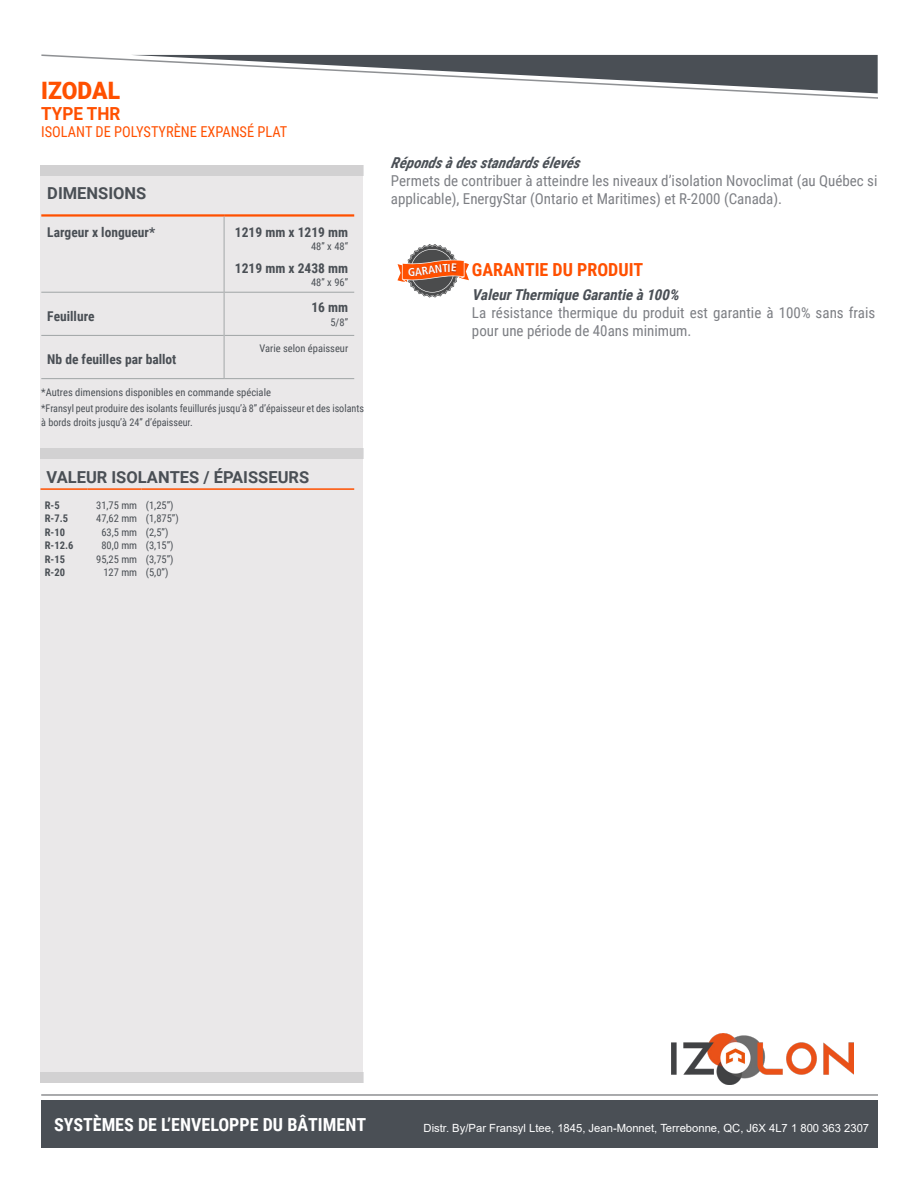
<style>
.page{position:relative;width:918px;height:1188px;background:#fff}
.page>*{position:absolute;margin:0;border:0;box-sizing:border-box;transform-origin:0 0}
.t1{font:900 24px "Roboto";color:#ff5000;scale:.95 1}
.t2{font:700 18px "Roboto Condensed";color:#fff}
.t3{font:700 18px "Roboto Condensed";color:#ff5000}
.t4{font:700 18px "Roboto";color:#ff5000;scale:.95 1}
.t5{font:700 16.5px "Roboto";color:#4a4f55}
.t6{font:15px/18px "Roboto Condensed";color:#7d7f84}
.t7{font:15px "Roboto Condensed";color:#ff5000;scale:.96 1}
.t8{font:italic 700 15px "Roboto Condensed";color:#4a4f55}
.t9{font:italic 700 15px "Roboto Condensed";color:#4a4f55}
.t10{font:700 13.5px "Roboto Condensed";color:#4a4f55}
.t11{font:11.25px "Arial";color:#fff}
.t12{font:700 condensed 11.25px "Frutiger";color:#fff}
.t13{font:10.5px "Roboto Condensed";color:#4a4f55}
.t14{font:10.5px/13.5px "Roboto Condensed";color:#4a4f55;scale:.96 1}
.t15{font:700 10.5px "Roboto Condensed";color:#4a4f55}
</style>
<div class="page">
<div style="left:41px;top:1100px;width:836px;height:48px;background:#4a4f55"></div>
<hr style="left:41px;top:1094px;width:837px;height:2px;background:#8f9194">
<svg style="left:41px;top:54px;width:837px;height:45px"></svg>
<img style="left:671px;top:1033px;width:183px;height:52px">
<div style="left:40px;top:165px;width:323px;height:918px;background:#eae8e9"></div>
<hr style="left:41px;top:214px;width:183px;height:3px;background:#ff5000">
<hr style="left:224px;top:214px;width:130px;height:3px;background:#ff5000">
<hr style="left:41px;top:292px;width:183px;height:1px;background:#a3a7a8">
<hr style="left:224px;top:292px;width:130px;height:1px;background:#a3a7a8">
<hr style="left:41px;top:335px;width:183px;height:1px;background:#a3a7a8">
<hr style="left:224px;top:335px;width:130px;height:1px;background:#a3a7a8">
<hr style="left:41px;top:378px;width:183px;height:1px;background:#a3a7a8">
<hr style="left:224px;top:378px;width:130px;height:1px;background:#a3a7a8">
<hr style="left:224px;top:217px;width:1px;height:75px;background:#a3a7a8">
<hr style="left:224px;top:292px;width:1px;height:43px;background:#a3a7a8">
<hr style="left:224px;top:335px;width:1px;height:43px;background:#a3a7a8">
<div style="left:40px;top:449px;width:324px;height:10px;background:#d2d1d2"></div>
<hr style="left:40px;top:488px;width:47px;height:2px;background:#ff5000">
<hr style="left:87px;top:488px;width:54px;height:2px;background:#ff5000">
<hr style="left:141px;top:488px;width:213px;height:2px;background:#ff5000">
<div style="left:40px;top:165px;width:324px;height:10px;background:#d2d1d2"></div>
<div style="left:40px;top:1072px;width:324px;height:11px;background:#d2d1d2"></div>
<svg style="left:397px;top:244px;width:72px;height:54px"></svg>
<p class="t1" style="left:41px;top:73px;width:84px">IZODAL</p>
<p class="t4" style="left:41px;top:101px;width:85px">TYPE THR</p>
<p class="t7" style="left:41px;top:121px;width:258px">ISOLANT DE POLYSTYRÈNE EXPANSÉ PLAT</p>
<p class="t5" style="left:47px;top:182px;width:101px">DIMENSIONS</p>
<p class="t10" style="left:47px;top:222px;width:109px">Largeur x longueur*</p>
<p class="t10" style="left:235px;top:222px;width:115px">1219 mm x 1219 mm</p>
<p class="t13" style="left:311px;top:239px;width:39px">48’’ x 48‘‘</p>
<p class="t10" style="left:235px;top:258px;width:115px">1219 mm x 2438 mm</p>
<p class="t13" style="left:311px;top:275px;width:39px">48’’ x 96’’</p>
<p class="t10" style="left:47px;top:307px;width:49px">Feuillure</p>
<p class="t10" style="left:311px;top:298px;width:38px">16 mm</p>
<p class="t13" style="left:330px;top:315px;width:19px">5/8’’</p>
<p class="t13" style="left:260px;top:341px;width:90px">Varie selon épaisseur</p>
<p class="t13" style="left:41px;top:385px;width:231px">*Autres dimensions disponibles en commande spéciale</p>
<p class="t14" style="left:41px;top:401px;width:338px">*Fransyl peut produire des isolants feuillurés jusqu’à 8” d’épaisseur et des isolants à bords droits jusqu’à 24” d’épaisseur.</p>
<p class="t10" style="left:47px;top:350px;width:131px">Nb de feuilles par ballot</p>
<p class="t5" style="left:46px;top:466px;width:264px">VALEUR ISOLANTES / ÉPAISSEURS</p>
<p class="t15" style="left:45px;top:498px;width:16px">R-5</p>
<p class="t15" style="left:45px;top:511px;width:25px">R-7.5</p>
<p class="t15" style="left:45px;top:525px;width:22px">R-10</p>
<p class="t15" style="left:45px;top:538px;width:30px">R-12.6</p>
<p class="t15" style="left:45px;top:552px;width:22px">R-15</p>
<p class="t15" style="left:45px;top:565px;width:22px">R-20</p>
<p class="t13" style="left:146px;top:498px;width:29px">(1,25”)</p>
<p class="t13" style="left:146px;top:511px;width:34px">(1,875”)</p>
<p class="t13" style="left:146px;top:525px;width:24px">(2,5”)</p>
<p class="t13" style="left:146px;top:538px;width:29px">(3,15”)</p>
<p class="t13" style="left:146px;top:552px;width:29px">(3,75”)</p>
<p class="t13" style="left:146px;top:565px;width:24px">(5,0”)</p>
<p class="t13" style="left:96px;top:498px;width:43px">31,75 mm</p>
<p class="t13" style="left:96px;top:511px;width:43px">47,62 mm</p>
<p class="t13" style="left:101px;top:525px;width:37px">63,5 mm</p>
<p class="t13" style="left:101px;top:538px;width:37px">80,0 mm</p>
<p class="t13" style="left:96px;top:552px;width:43px">95,25 mm</p>
<p class="t13" style="left:103px;top:565px;width:35px">127 mm</p>
<p class="t9" style="left:391px;top:152px;width:195px">Rép ondsàdesstandardsélevés</p>
<p class="t6" style="left:391px;top:171px;width:488px">Permets de contribuer à atteindre les niveaux d’isolation Novoclimat (au Québec si applicable), EnergyStar (Ontario et Maritimes) et R-2000 (Canada).</p>
<p class="t12" style="left:448px;top:261px;width:5px">I</p>
<p class="t3" style="left:472px;top:257px;width:173px">GARANTIE DU PRODUIT</p>
<p class="t8" style="left:472px;top:284px;width:212px">ValeurThermiqueGarantieà100%</p>
<p class="t6" style="left:472px;top:303px;width:405px">La résistance thermique du produit est garantie à 100% sans frais pour une période de 40ans minimum.</p>
<p class="t2" style="left:54px;top:1112px;width:314px">SYSTÈMES DE L’ENVELOPPE DU BÂTIMENT</p>
<p class="t11" style="left:424px;top:1121px;width:447px">Distr. By/Par Fransyl Ltee, 1845, Jean-Monnet, Terrebonne, QC, J6X 4L7 1 800 363 2307</p>
</div>
